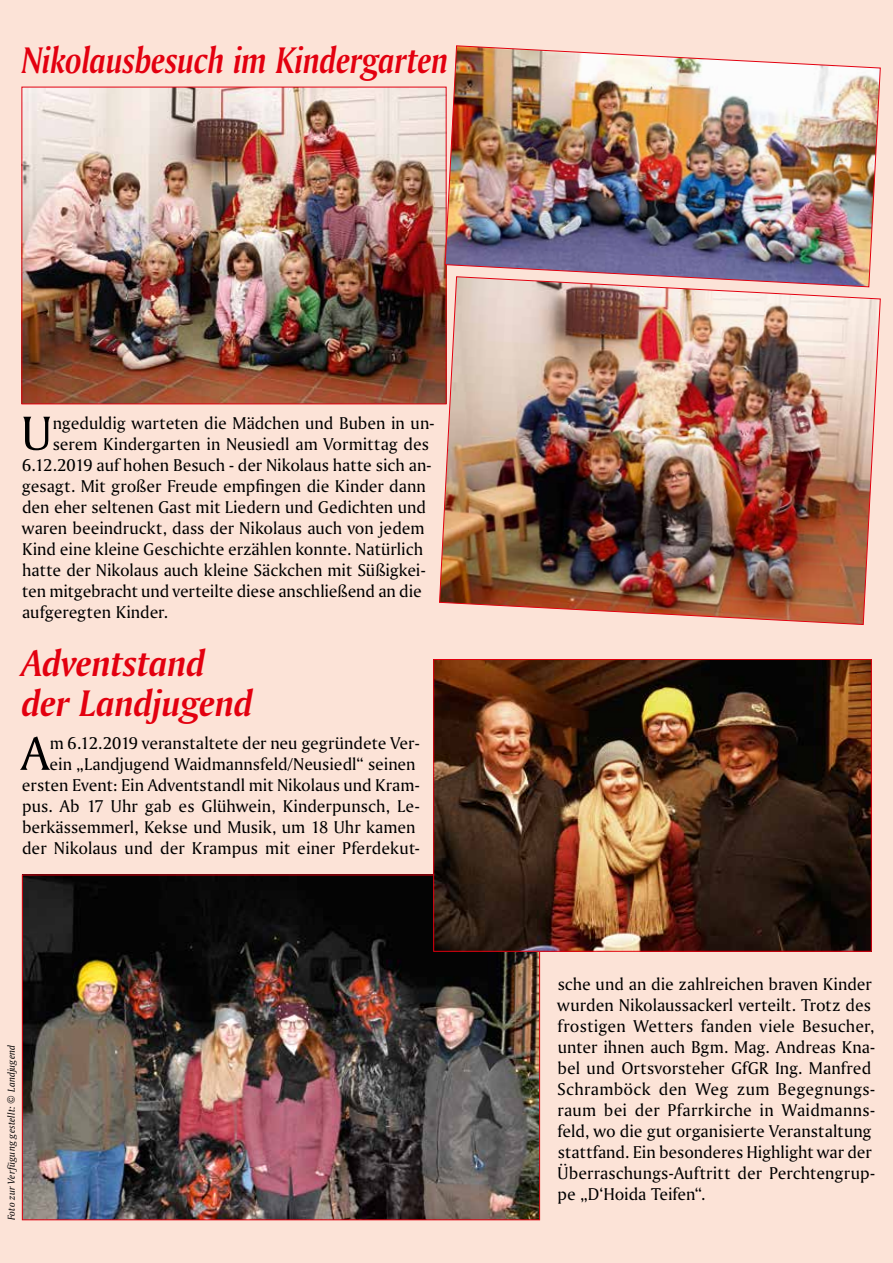
<style>
.page{position:relative;width:893px;height:1263px;background:#fce3d7}
.page>*{position:absolute;margin:0;border:0;box-sizing:border-box;transform-origin:0 0}
.t1{font:50.1px "Amerigo BT Roman A";color:#000}
.t2{font:39px "Amerigo BT Bold Italic A";letter-spacing:-.01em;color:#e3000f;scale:.88 1}
.t3{font:39px/40.5px "Amerigo BT Bold Italic A";letter-spacing:-.01em;color:#e3000f}
.t4{font:18px/21px "Amerigo BT Roman A";color:#000;text-align:right}
.t5{font:10.5px "Amerigo BT Italic A";letter-spacing:.015em;color:#000}
</style>
<div class="page">
<img style="left:24px;top:876px;width:514px;height:342px">
<img style="left:24px;top:89px;width:420px;height:313px">
<img style="left:444px;top:45px;width:437px;height:231px">
<img style="left:439px;top:276px;width:442px;height:349px">
<img style="left:435px;top:661px;width:435px;height:289px">
<div style="left:433px;top:659px;width:439px;height:293px;border:1px solid #e3000f"></div>
<h2 class="t2" style="left:22px;top:36px;width:487px">Nikolausbesuch im Kindergarten</h2>
<h1 class="t1" style="left:21px;top:402px;width:32px">U</h1>
<p class="t4" style="left:53px;top:412px;width:383px">ngeduldig warteten die Mädchen und Buben in un-</p>
<p class="t4" style="left:53px;top:433px;width:378px">serem Kindergarten in Neusiedl am Vormittag des</p>
<p class="t4" style="left:22px;top:454px;width:411px">6.12.2019 auf hohen Besuch - der Nikolaus hatte sich an-</p>
<p class="t4" style="left:22px;top:475px;width:405px">gesagt. Mit großer Freude empfingen die Kinder dann</p>
<p class="t4" style="left:22px;top:496px;width:406px">den eher seltenen Gast mit Liedern und Gedichten und</p>
<p class="t4" style="left:22px;top:517px;width:404px">waren beeindruckt, dass der Nikolaus auch von jedem</p>
<p class="t4" style="left:22px;top:538px;width:402px">Kind eine kleine Geschichte erzählen konnte. Natürlich</p>
<p class="t4" style="left:22px;top:559px;width:405px">hatte der Nikolaus auch kleine Säckchen mit Süßigkei-</p>
<p class="t4" style="left:22px;top:580px;width:401px">ten mitgebracht und verteilte diese anschließend an die</p>
<p class="t4" style="left:22px;top:601px;width:147px">aufgeregten Kinder.</p>
<h2 class="t3" style="left:22px;top:642px;width:233px">Adventstand der Landjugend</h2>
<p class="t4" style="left:22px;top:732px;width:399px">m 6.12.2019 veranstaltete der neu gegründete Ver-<br>ein „Landjugend Waidmannsfeld/Neusiedl“ seinen ersten Event: Ein Adventstandl mit Nikolaus und Kram&shy;pus. Ab 17 Uhr gab es Glühwein, Kinderpunsch, Le&shy;berkässemmerl, Kekse und Musik, um 18 Uhr kamen der Nikolaus und der Krampus mit einer Pferdekut-</p>
<h1 class="t1" style="left:21px;top:723px;width:30px">A</h1>
<p class="t5" style="left:5px;top:1220px;width:177px;rotate:-90deg">Foto zur Verfügung gestellt: © Landjugend</p>
<p class="t4" style="left:557px;top:973px;width:319px;text-align:left">sche und an die zahlreichen braven Kinder wurden Nikolaussackerl verteilt. Trotz des frostigen Wetters fanden viele Besucher, unter ihnen auch Bgm. Mag. Andreas Kna&shy;bel und Ortsvorsteher GfGR Ing. Manfred Schramböck den Weg zum Begegnungs&shy;raum bei der Pfarrkirche in Waidmanns&shy;feld, wo die gut organisierte Veranstaltung stattfand. Ein besonderes Highlight war der Überraschungs-Auftritt der Perchtengrup&shy;pe „D‘Hoida Teifen“.</p>
</div>
